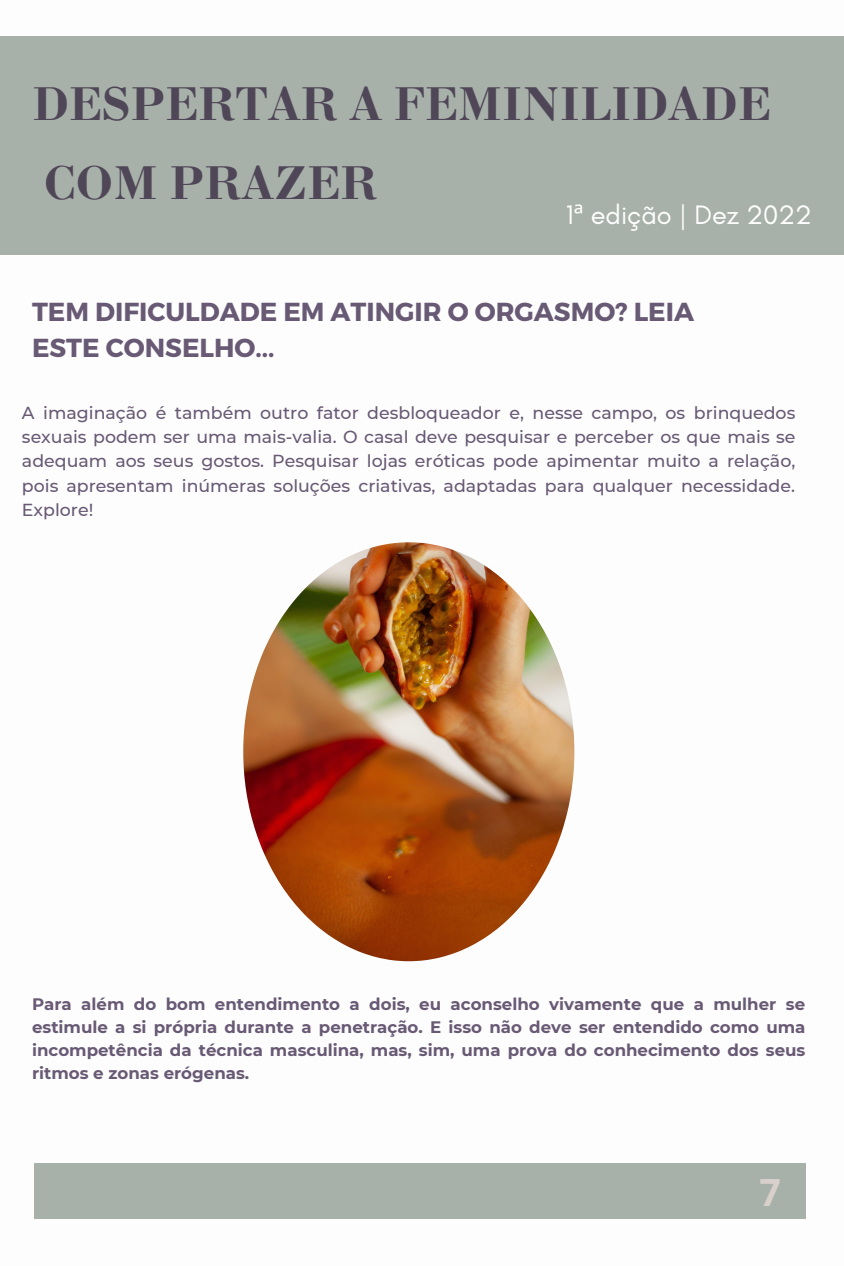
<style>
.page{position:relative;width:844px;height:1266px;background:#fff}
.page>*{position:absolute;margin:0;border:0;box-sizing:border-box;transform-origin:0 0}
.t1{font:700 49.8px/78.8px "Bodoni";color:#4f4657}
.t2{font:700 37.5px "Open Sans";color:#d9d0cc}
.t3{font:27.15px "Glacial Indifference";color:#fff}
.t4{font:700 26.03px/36px "Montserrat";color:#685974}
.t5{font:500 17.4px/24.2px "Montserrat";color:#685974;text-align:justify}
.t6{font:700 16.65px/23.1px "Montserrat";color:#685974;text-align:justify}
.s1{font-family:"Noto Sans"}
</style>
<div class="page">
<div style="left:0;top:36px;width:844px;height:218px;background:#a8b1a9"></div>
<div style="left:34px;top:1164px;width:771px;height:55px;background:#a8b1a9"></div>
<img style="left:243px;top:542px;width:331px;height:419px">
<h1 class="t1" style="left:32px;top:66px;width:740px">DESPERTAR A FEMINILIDADE<br>COM PRAZER</h1>
<h3 class="t3" style="left:566px;top:198px;width:247px">1<span class="s1">ª</span> edição | Dez 2022</h3>
<h3 class="t4" style="left:32px;top:292px;width:663px">TEM DIFICULDADE EM ATINGIR O ORGASMO? LEIA<br>ESTE CONSELHO...</h3>
<p class="t5" style="left:22px;top:401px;width:775px">A imaginação é também outro fator desbloqueador e, nesse campo, os brinquedos sexuais podem ser uma mais-valia. O casal deve pesquisar e perceber os que mais se adequam aos seus gostos. Pesquisar lojas eróticas pode apimentar muito a relação, pois apresentam inúmeras soluções criativas, adaptadas para qualquer necessidade.<br>Explore!</p>
<p class="t6" style="left:32px;top:992px;width:775px">Para além do bom entendimento a dois, eu aconselho vivamente que a mulher se estimule a si própria durante a penetração. E isso não deve ser entendido como uma incompetência da técnica masculina, mas, sim, uma prova do conhecimento dos seus ritmos e zonas erógenas.</p>
<h2 class="t2" style="left:759px;top:1165px;width:23px">7</h2>
</div>
